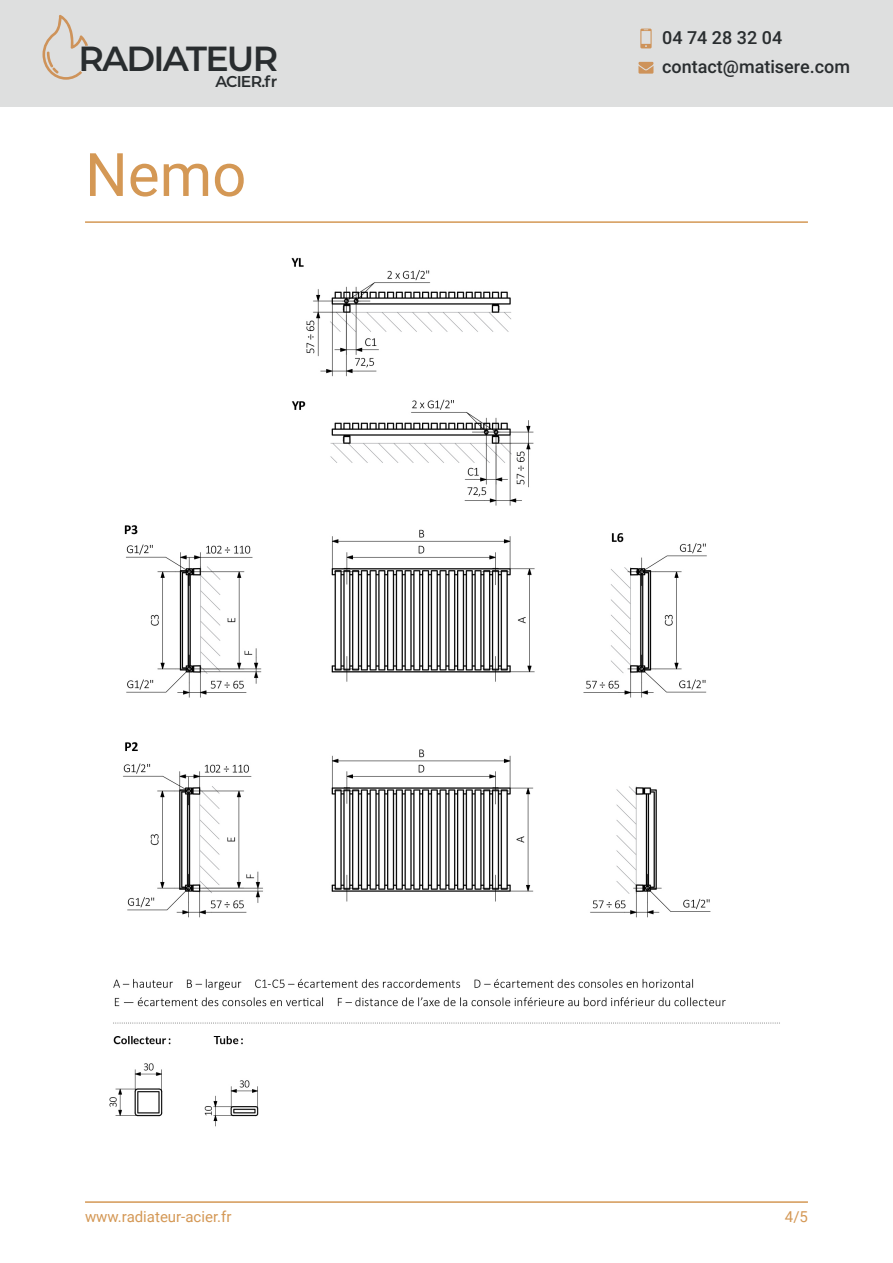
<style>
.page{position:relative;width:893px;height:1263px;background:#fff}
.page>*{position:absolute;margin:0;border:0;box-sizing:border-box;transform-origin:0 0}
.t1{font:60px "Roboto";color:#d49855}
.t2{font:600 34.8px "Montserrat";letter-spacing:-.05em;color:#292d2f}
.t3{font:500 18px "Roboto";color:#292d2f}
.t4{font:600 15.75px "Montserrat";letter-spacing:-.05em;color:#292d2f}
.t5{font:15px "Roboto";color:#d49855}
</style>
<div class="page">
<div style="left:0;top:0;width:892px;height:106px;background:#dedfdf"></div>
<svg style="left:640px;top:29px;width:12px;height:19px"></svg>
<svg style="left:638px;top:62px;width:15px;height:12px"></svg>
<svg style="left:43px;top:15px;width:45px;height:65px"></svg>
<hr style="left:85px;top:221px;width:723px;height:2px;background:#d49855">
<hr style="left:85px;top:1201px;width:723px;height:2px;background:#d49855">
<img style="left:109px;top:257px;width:671px;height:870px">
<h2 class="t2" style="left:78px;top:34px;width:201px">RADIATEUR</h2>
<p class="t4" style="left:215px;top:70px;width:63px">ACIER.fr</p>
<h1 class="t1" style="left:85px;top:133px;width:163px">Nemo</h1>
<p class="t3" style="left:662px;top:25px;width:122px">04 74 28 32 04</p>
<p class="t3" style="left:662px;top:54px;width:189px">contact@matisere.com</p>
<p class="t5" style="left:85px;top:1206px;width:148px">www.radiateur-acier.fr</p>
<p class="t5" style="left:785px;top:1206px;width:25px">4/5</p>
</div>
